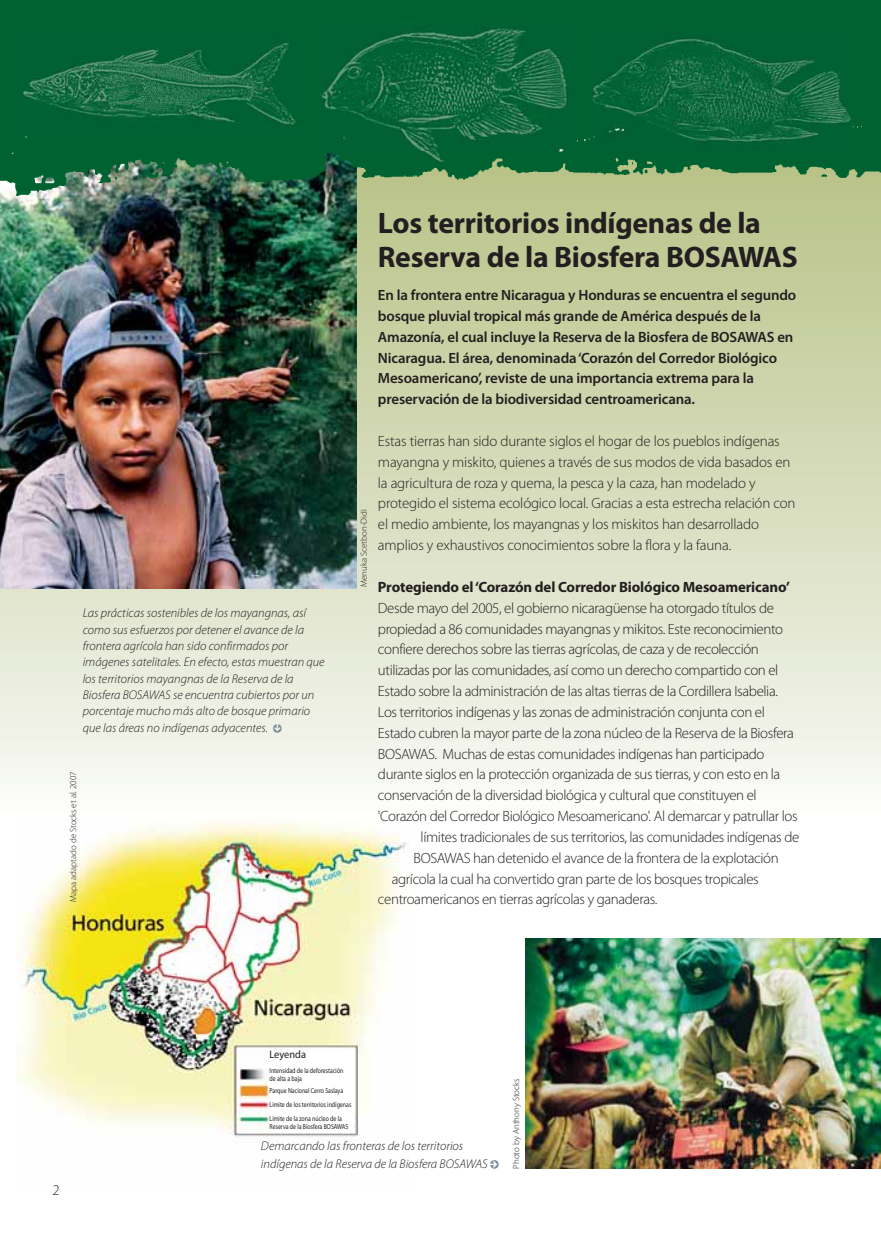
<style>
.page{position:relative;width:881px;height:1249px;background:#fff}
.page>*{position:absolute;margin:0;border:0;box-sizing:border-box;transform-origin:0 0}
.t1{font:700 29.75px/34.1px "Myriad Pro";letter-spacing:-.01em;color:#231f20}
.t2{font:300 14.88px/20.8px "Myriad Pro";letter-spacing:-.025em;color:#231f20}
.t3{font:600 14.88px/20.8px "Myriad Pro";letter-spacing:-.01em;color:#231f20}
.t4{font:700 14.88px "Myriad Pro";letter-spacing:-.01em;color:#231f20}
.t5{font:italic 300 12.6px/16.3px "Myriad Pro";color:#231f20}
.t6{font:10.85px "Myriad Pro";color:#231f20;scale:.95 1}
.t7{font:300 8.92px "Myriad Pro";color:#231f20}
.t8{font:7.35px/7.4px "Myriad Pro";color:#231f20;scale:.81 1}
.s1{font-family:"Officina Display ITC Arrows";font-weight:400;font-style:normal;font-size:13.47px;color:#748a96}
</style>
<div class="page">
<img style="left:16px;top:821px;width:390px;height:316px">
<img style="left:0;top:226px;width:881px;height:561px">
<img style="left:0;top:226px;width:357px;height:362px">
<img style="left:0;top:0;width:881px;height:226px">
<img style="left:525px;top:938px;width:356px;height:230px">
<img style="left:16px;top:34px;width:284px;height:105px">
<img style="left:321px;top:21px;width:250px;height:144px">
<img style="left:591px;top:31px;width:264px;height:122px">
<div style="left:269px;top:1049px;width:85px;height:83px;background:#fff"></div>
<p class="t5" style="left:83px;top:605px;width:243px">Las prácticas sostenibles de los mayangnas, así como sus esfuerzos por detener el avance de la frontera agrícola han sido confirmados por imágenes satelitales. En efecto, estas muestran que los territorios mayangnas de la Reserva de la Biosfera BOSAWAS se encuentra cubiertos por un porcentaje mucho más alto de bosque primario que las áreas no indígenas adyacentes. <span class="s1">K</span></p>
<p class="t7" style="left:70px;top:901px;width:131px;rotate:-90deg">Mapa adaptado de Stocks et al. 2007</p>
<p class="t7" style="left:360px;top:587px;width:79px;rotate:-90deg">Menuka Scetbon-Didi</p>
<h1 class="t1" style="left:378px;top:208px;width:421px">Los territorios indígenas de la<br>Reserva de la Biosfera BOSAWAS</h1>
<p class="t3" style="left:378px;top:286px;width:420px">En la frontera entre Nicaragua y Honduras se encuentra el segundo bosque pluvial tropical más grande de América después de la Amazonía, el cual incluye la Reserva de la Biosfera de BOSAWAS en Nicaragua. El área, denominada ‘Corazón del Corredor Biológico Mesoamericano’, reviste de una importancia extrema para la preservación de la biodiversidad centroamericana.</p>
<p class="t2" style="left:378px;top:431px;width:419px">Estas tierras han sido durante siglos el hogar de los pueblos indígenas mayangna y miskito, quienes a través de sus modos de vida basados en la agricultura de roza y quema, la pesca y la caza, han modelado y protegido el sistema ecológico local. Gracias a esta estrecha relación con el medio ambiente, los mayangnas y los miskitos han desarrollado amplios y exhaustivos conocimientos sobre la flora y la fauna.</p>
<p class="t4" style="left:378px;top:581px;width:413px">Protegiendo el ‘Corazón del Corredor Biológico Mesoamericano’</p>
<p class="t2" style="left:378px;top:598px;width:397px">Desde mayo del 2005, el gobierno nicaragüense ha otorgado títulos de</p>
<p class="t2" style="left:378px;top:619px;width:407px">propiedad a 86 comunidades mayangnas y mikitos. Este reconocimiento</p>
<p class="t2" style="left:378px;top:640px;width:382px">confiere derechos sobre las tierras agrícolas, de caza y de recolección</p>
<p class="t2" style="left:378px;top:660px;width:402px">utilizadas por las comunidades, así como un derecho compartido con el</p>
<p class="t2" style="left:378px;top:681px;width:401px">Estado sobre la administración de las altas tierras de la Cordillera Isabelia.</p>
<p class="t2" style="left:378px;top:702px;width:388px">Los territorios indígenas y las zonas de administración conjunta con el</p>
<p class="t2" style="left:378px;top:723px;width:417px">Estado cubren la mayor parte de la zona núcleo de la Reserva de la Biosfera</p>
<p class="t2" style="left:378px;top:744px;width:388px">BOSAWAS. Muchas de estas comunidades indígenas han participado</p>
<p class="t2" style="left:378px;top:765px;width:404px">durante siglos en la protección organizada de sus tierras, y con esto en la</p>
<p class="t2" style="left:378px;top:785px;width:380px">conservación de la diversidad biológica y cultural que constituyen el</p>
<p class="t2" style="left:378px;top:806px;width:421px">'Corazón del Corredor Biológico Mesoamericano'. Al demarcar y patrullar los</p>
<p class="t2" style="left:421px;top:827px;width:380px">límites tradicionales de sus territorios, las comunidades indígenas de</p>
<p class="t2" style="left:413px;top:848px;width:367px">BOSAWAS han detenido el avance de la frontera de la explotación</p>
<p class="t2" style="left:392px;top:869px;width:368px">agrícola la cual ha convertido gran parte de los bosques tropicales</p>
<p class="t2" style="left:378px;top:889px;width:281px">centroamericanos en tierras agrícolas y ganaderas.</p>
<p class="t2" style="left:53px;top:1180px;width:9px">2</p>
<p class="t6" style="left:269px;top:1050px;width:40px">Leyenda</p>
<p class="t8" style="left:269px;top:1067px;width:93px">Intensidad de la deforestación de alta a baja</p>
<p class="t8" style="left:269px;top:1084px;width:102px;line-height:13.3px">Parque Nacional Cerro Saslaya<br>Límite de los territorios indígenas</p>
<p class="t8" style="left:269px;top:1115px;width:99px">Límite de la zona núcleo de la<br>Reserva de la Biosfera BOSAWAS</p>
<p class="t5" style="left:261px;top:1137px;width:240px;line-height:17.8px">Demarcando las fronteras de los territorios indígenas de la Reserva de la Biosfera BOSAWAS <span class="s1">I</span></p>
<p class="t7" style="left:513px;top:1168px;width:91px;rotate:-90deg">Photo by Anthony Stocks</p>
</div>
